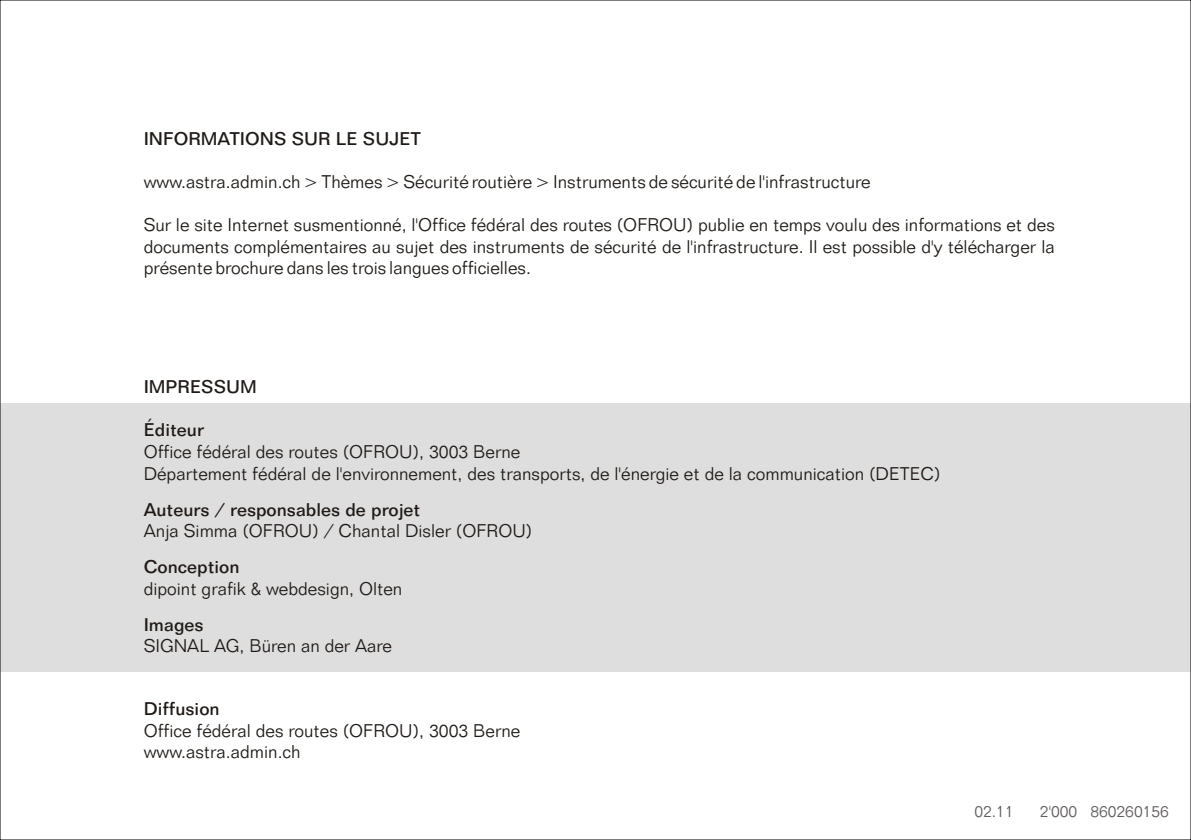
<style>
.page{position:relative;width:1191px;height:840px;background:#fff}
.page>*{position:absolute;margin:0;border:0;box-sizing:border-box;transform-origin:0 0}
.t1{font:300 18px/21.6px "Folio BT";color:#1f1a17}
.t2{font:500 18px "Folio BT";color:#1f1a17}
.t3{font:300 16px "Folio BT";color:#615c5c}
</style>
<div class="page">
<div style="left:0;top:403px;width:1191px;height:268px;background:#dedede"></div>
<p class="t2" style="left:144px;top:131px;width:279px">INFORMATIONS SUR LE SUJET</p>
<p class="t1" style="left:144px;top:172px;width:728px">www.astra.admin.ch &gt; Thèmes &gt; Sécurité routière &gt; Instruments de sécurité de l'infrastructure</p>
<p class="t1" style="left:144px;top:216px;width:912px;text-align:justify">Sur le site Internet susmentionné, l'Office fédéral des routes (OFROU) publie en temps voulu des informations et des documents complémentaires au sujet des instruments de sécurité de l'infrastructure. Il est possible d'y télécharger la présente brochure dans les trois langues officielles.</p>
<p class="t2" style="left:144px;top:379px;width:115px">IMPRESSUM</p>
<p class="t2" style="left:144px;top:422px;width:62px">Éditeur</p>
<p class="t1" style="left:144px;top:442px;width:798px">Office fédéral des routes (OFROU), 3003 Berne<br>Département fédéral de l'environnement, des transports, de l'énergie et de la communication (DETEC)</p>
<p class="t2" style="left:144px;top:501px;width:278px">Auteurs / responsables de projet</p>
<p class="t1" style="left:144px;top:521px;width:390px">Anja Simma (OFROU) / Chantal Disler (OFROU)</p>
<p class="t2" style="left:144px;top:559px;width:97px">Conception</p>
<p class="t1" style="left:144px;top:579px;width:260px">dipoint grafik &amp; webdesign, Olten</p>
<p class="t2" style="left:144px;top:616px;width:61px">Images</p>
<p class="t1" style="left:144px;top:636px;width:250px">SIGNAL AG, Büren an der Aare</p>
<p class="t2" style="left:144px;top:700px;width:77px">Diffusion</p>
<p class="t1" style="left:144px;top:720px;width:378px">Office fédéral des routes (OFROU), 3003 Berne www.astra.admin.ch</p>
<p class="t3" style="left:974px;top:804px;width:41px">02.11</p>
<p class="t3" style="left:1040px;top:804px;width:130px">2'000 860260156</p>
</div>
